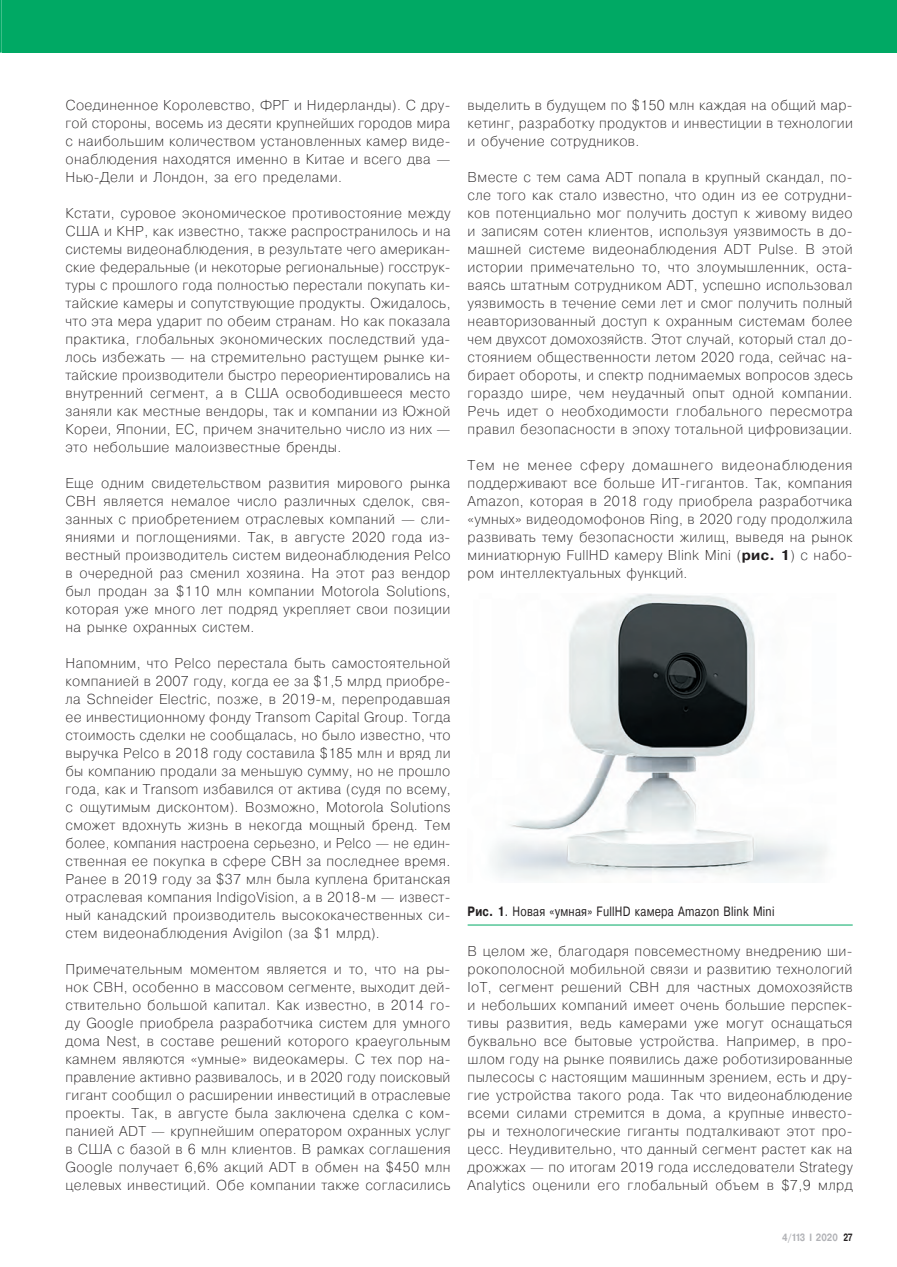
<style>
.page{position:relative;width:897px;height:1267px;background:#fff}
.page>*{position:absolute;margin:0;border:0;box-sizing:border-box;transform-origin:0 0}
.t1{font:200 14.25px/18px "Pragmatica";letter-spacing:.025em;color:#231f20;text-align:justify}
.t2{font:13.5px "Pragmatica";letter-spacing:.025em;color:#231f20;scale:.8 1}
.t3{font:700 10.5px "Pragmatica";letter-spacing:-.015em;color:#b2b3b7;scale:.8 1}
.s1{font-weight:700}
.s2{color:#231f20}
</style>
<div class="page">
<div style="left:2px;top:0;width:894px;height:53px;background:#00a964"></div>
<hr style="left:467px;top:924px;width:385px;height:1px;background:#00a964">
<img style="left:492px;top:593px;width:335px;height:287px">
<svg style="left:0;top:0;width:2px;height:53px"></svg>
<p class="t1" style="left:66px;top:95px;width:386px">Соединенное Королевство, ФРГ и Нидерланды). С дру&shy;гой стороны, восемь из десяти крупнейших городов мира с наибольшим количеством установленных камер виде&shy;онаблюдения находятся именно в Китае и всего два — Нью-Дели и Лондон, за его пределами.</p>
<p class="t1" style="left:66px;top:203px;width:386px">Кстати, суровое экономическое противостояние между США и КНР, как известно, также распространилось и на системы видеонаблюдения, в результате чего американ&shy;ские федеральные (и некоторые региональные) госструк&shy;туры с прошлого года полностью перестали покупать ки&shy;тайские камеры и сопутствующие продукты. Ожидалось, что эта мера ударит по обеим странам. Но как показала практика, глобальных экономических последствий уда&shy;лось избежать — на стремительно растущем рынке ки&shy;тайские производители быстро переориентировались на внутренний сегмент, а в США освободившееся место заняли как местные вендоры, так и компании из Южной Кореи, Японии, ЕС, причем значительно число из них — это небольшие малоизвестные бренды.</p>
<p class="t1" style="left:66px;top:473px;width:386px">Еще одним свидетельством развития мирового рынка СВН является немалое число различных сделок, свя&shy;занных с приобретением отраслевых компаний — сли&shy;яниями и поглощениями. Так, в августе 2020 года из&shy;вестный производитель систем видеонаблюдения Pelco в очередной раз сменил хозяина. На этот раз вендор был продан за $110 млн компании Motorola Solutions, которая уже много лет подряд укрепляет свои позиции на рынке охранных систем.</p>
<p class="t1" style="left:66px;top:653px;width:386px">Напомним, что Pelco перестала быть самостоятельной компанией в 2007 году, когда ее за $1,5 млрд приобре&shy;ла Schneider Electric, позже, в 2019‑м, перепродавшая ее инвестиционному фонду Transom Capital Group. Тогда стоимость сделки не сообщалась, но было известно, что выручка Pelco в 2018 году составила $185 млн и вряд ли бы компанию продали за меньшую сумму, но не прошло года, как и Transom избавился от актива (судя по всему, с ощутимым дисконтом). Возможно, Motorola Solutions сможет вдохнуть жизнь в некогда мощный бренд. Тем более, компания настроена серьезно, и Pelco — не един&shy;ственная ее покупка в сфере СВН за последнее время.<br>Ранее в 2019 году за $37 млн была куплена британская отраслевая компания IndigoVision, а в 2018‑м — извест&shy;ный канадский производитель высококачественных си&shy;стем видеонаблюдения Avigilon (за $1 млрд).</p>
<p class="t1" style="left:66px;top:959px;width:386px">Примечательным моментом является и то, что на ры&shy;нок СВН, особенно в массовом сегменте, выходит дей&shy;ствительно большой капитал. Как известно, в 2014 го&shy;ду Google приобрела разработчика систем для умного дома Nest, в составе решений которого краеугольным камнем являются «умные» видеокамеры. С тех пор на&shy;правление активно развивалось, и в 2020 году поисковый гигант сообщил о расширении инвестиций в отраслевые проекты. Так, в августе была заключена сделка с ком&shy;панией ADT — крупнейшим оператором охранных услуг в США с базой в 6 млн клиентов. В рамках соглашения Google получает 6,6% акций ADT в обмен на $450 млн целевых инвестиций. Обе компании также согласились</p>
<p class="t1" style="left:467px;top:95px;width:387px">выделить в будущем по $150 млн каждая на общий мар&shy;кетинг, разработку продуктов и инвестиции в технологии и обучение сотрудников.</p>
<p class="t1" style="left:467px;top:167px;width:386px">Вместе с тем сама ADT попала в крупный скандал, по&shy;сле того как стало известно, что один из ее сотрудни&shy;ков потенциально мог получить доступ к живому видео и записям сотен клиентов, используя уязвимость в до&shy;машней системе видеонаблюдения ADT Pulse. В этой истории примечательно то, что злоумышленник, оста&shy;ваясь штатным сотрудником ADT, успешно использовал уязвимость в течение семи лет и смог получить полный неавторизованный доступ к охранным системам более чем двухсот домохозяйств. Этот случай, который стал до&shy;стоянием общественности летом 2020 года, сейчас на&shy;бирает обороты, и спектр поднимаемых вопросов здесь гораздо шире, чем неудачный опыт одной компании.<br>Речь идет о необходимости глобального пересмотра правил безопасности в эпоху тотальной цифровизации.</p>
<p class="t1" style="left:467px;top:455px;width:386px">Тем не менее сферу домашнего видеонаблюдения поддерживают все больше ИТ‑гигантов. Так, компания Amazon, которая в 2018 году приобрела разработчика «умных» видеодомофонов Ring, в 2020 году продолжила развивать тему безопасности жилищ, выведя на рынок миниатюрную FullHD камеру Blink Mini (<span class="s1">рис. 1</span>) с набо&shy;ром интеллектуальных функций.</p>
<p class="t2" style="left:467px;top:903px;width:385px"><span class="s1">Рис. 1</span>. Новая «умная» FullHD камера Amazon Blink Mini</p>
<p class="t1" style="left:467px;top:941px;width:386px">В целом же, благодаря повсеместному внедрению ши&shy;рокополосной мобильной связи и развитию технологий IoT, сегмент решений СВН для частных домохозяйств и небольших компаний имеет очень большие перспек&shy;тивы развития, ведь камерами уже могут оснащаться буквально все бытовые устройства. Например, в про&shy;шлом году на рынке появились даже роботизированные пылесосы с настоящим машинным зрением, есть и дру&shy;гие устройства такого рода. Так что видеонаблюдение всеми силами стремится в дома, а крупные инвесто&shy;ры и технологические гиганты подталкивают этот про&shy;цесс. Неудивительно, что данный сегмент растет как на дрожжах — по итогам 2019 года исследователи Strategy Analytics оценили его глобальный объем в $7,9 млрд</p>
<p class="t3" style="left:782px;top:1230px;width:90px">4/113 I 2020 <span class="s2">27</span></p>
</div>
